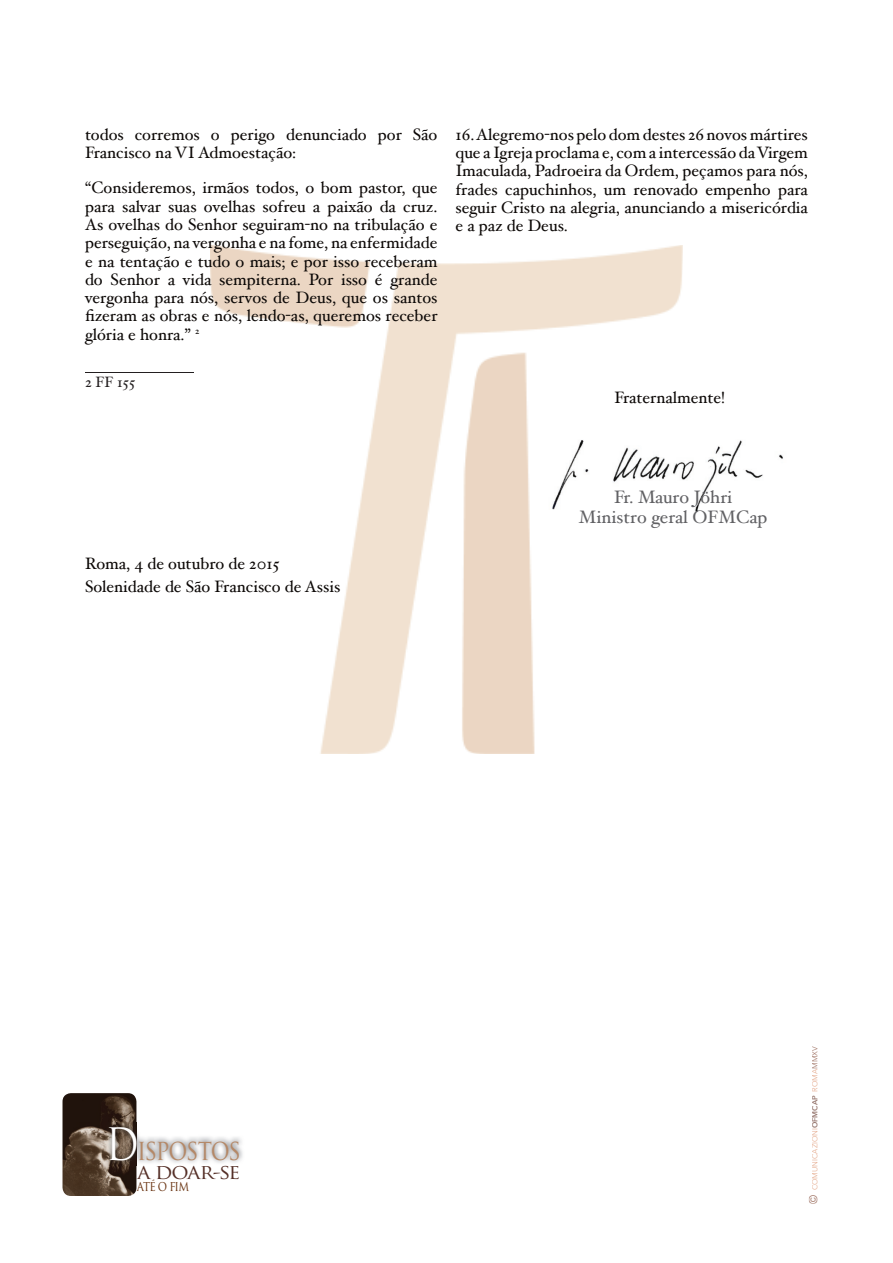
<style>
.page{position:relative;width:893px;height:1263px;background:#fff}
.page>*{position:absolute;margin:0;border:0;box-sizing:border-box;transform-origin:0 0}
.t1{font:28.35px "Trajan Pro";letter-spacing:-.05em;color:#b48867;scale:.83 1}
.t2{font:20.25px "Trajan Pro";letter-spacing:-.07em;color:#542e26;scale:1.06 1}
.t3{font:18px/20.7px "Hoefler Text";color:#616164;text-align:center}
.t4{font:16.5px/18.3px "Hoefler Text";color:#0c0806}
.t5{font:15px "Hoefler Text";color:#231f20}
.t6{font:13.95px "Trajan Pro";letter-spacing:-.075em;color:#693311;scale:.83 1}
.t7{font:7.5px "Avenir Next";color:#e6ae92}
.s1{font-size:43.5px;color:#fff}
.s2{font-family:"Arial";font-size:12px;color:#a47a6c}
.s3{font-weight:600;color:#987971}
.s4{color:#a47a6c}
</style>
<div class="page">
<img style="left:210px;top:245px;width:473px;height:509px">
<img style="left:63px;top:1093px;width:73px;height:103px">
<img style="left:104px;top:1122px;width:139px;height:43px">
<hr style="left:85px;top:372px;width:108px;height:1px;background:#231f20">
<img style="left:545px;top:431px;width:238px;height:85px">
<p class="t4" style="left:85px;top:125px;width:354px">todos corremos o perigo denunciado por São<br>Francisco na VI Admoestação:</p>
<p class="t4" style="left:85px;top:179px;width:354px;text-align:justify">“Consideremos, irmãos todos, o bom pastor, que para salvar suas ovelhas sofreu a paixão da cruz.<br>As ovelhas do Senhor seguiram-no na tribulação e perseguição, na vergonha e na fome, na enfermidade e na tentação e tudo o mais; e por isso receberam do Senhor a vida sempiterna. Por isso é grande vergonha para nós, servos de Deus, que os santos fizeram as obras e nós, lendo-as, queremos receber glória e honra.” <sup>2</sup></p>
<p class="t5" style="left:85px;top:373px;width:52px">2 FF 155</p>
<p class="t4" style="left:455px;top:125px;width:354px;text-align:justify">16. Alegremo-nos pelo dom destes 26 novos mártires que a Igreja proclama e, com a intercessão da Virgem Imaculada, Padroeira da Ordem, peçamos para nós, frades capuchinhos, um renovado empenho para seguir Cristo na alegria, anunciando a misericórdia e a paz de Deus.</p>
<p class="t4" style="left:614px;top:388px;width:112px">Fraternalmente!</p>
<p class="t4" style="left:85px;top:552px;width:257px;line-height:22.5px">Roma, 4 de outubro de 2015<br>Solenidade de São Francisco de Assis</p>
<p class="t3" style="left:579px;top:486px;width:190px">Fr. Mauro Jöhri<br>Ministro geral OFMCap</p>
<h1 class="t1" style="left:106px;top:1131px;width:164px"><span class="s1">D</span>ispostos</h1>
<p class="t2" style="left:137px;top:1158px;width:99px">a doar-se</p>
<p class="t6" style="left:137px;top:1177px;width:64px">até o fim</p>
<p class="t7" style="left:809px;top:1204px;width:159px;rotate:-90deg"><span class="s2">©</span> COMUNICAZIONI<span class="s3">OFMCAP</span> ROMA<span class="s4">MMXV</span></p>
</div>
